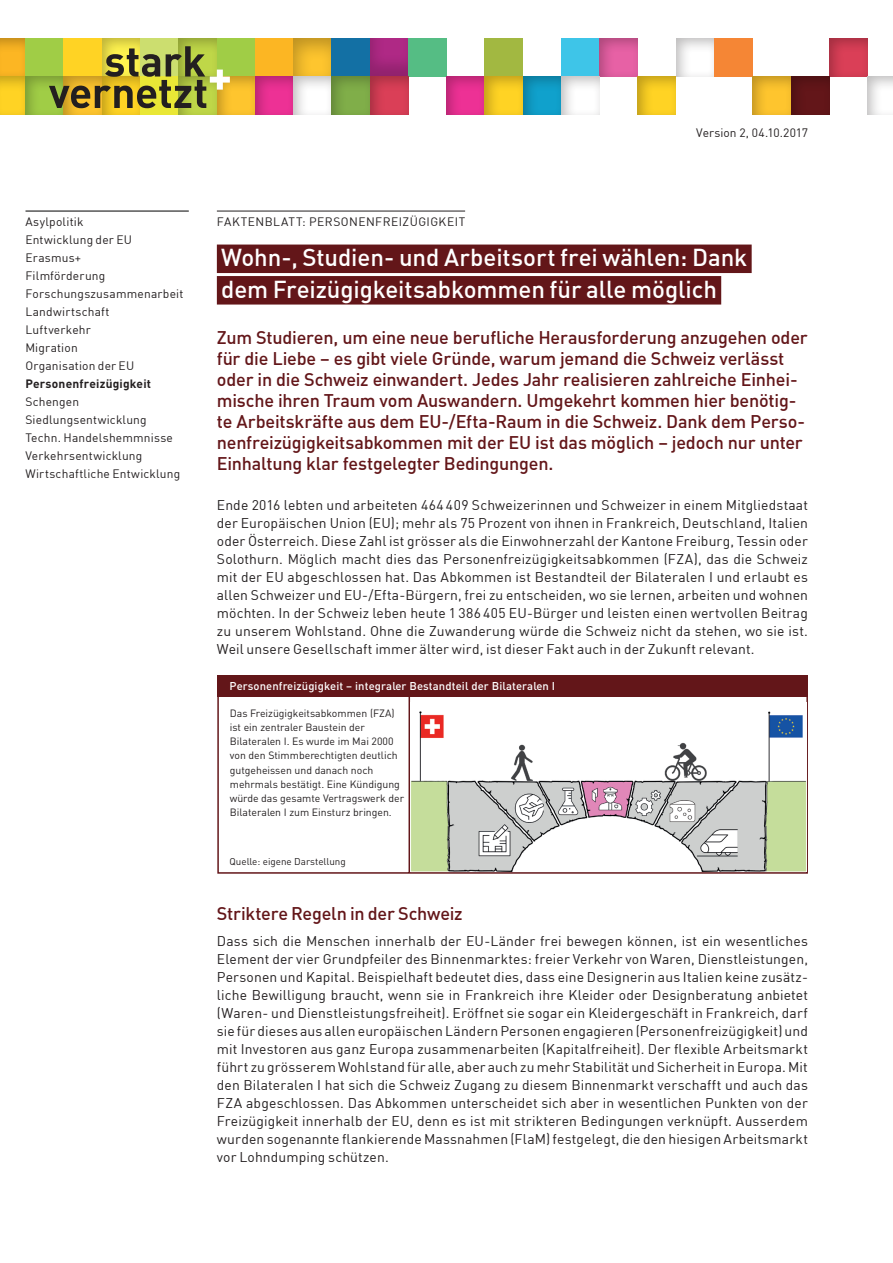
<style>
.page{position:relative;width:893px;height:1263px;background:#fff}
.page>*{position:absolute;margin:0;border:0;box-sizing:border-box;transform-origin:0 0}
.t1{font:500 24px/31.5px "DIN";letter-spacing:-.005em;color:#fff}
.t2{font:500 18px/21px "DIN";letter-spacing:-.01em;color:#631619}
.t3{font:13.8px/18px "DIN";letter-spacing:.01em;color:#231f20;text-align:justify}
.t4{font:12px/18px "DIN";letter-spacing:.015em;color:#231f20}
.t5{font:12px "DIN";letter-spacing:.04em;color:#231f20}
.t6{font:700 12px "DIN";letter-spacing:.015em;color:#231f20}
.t7{font:500 11.25px "DIN";letter-spacing:.01em;color:#fff}
.t8{font:10.5px/14.2px "DIN";color:#231f20}
.t9{font:9.75px "DIN";color:#231f20}
</style>
<div class="page">
<div style="left:0;top:38px;width:27px;height:40px;background:#231f20;opacity:.3"></div>
<div style="left:26px;top:38px;width:38px;height:39px;background:#a0cd46"></div>
<div style="left:64px;top:38px;width:38px;height:39px;background:#ffd324"></div>
<div style="left:99px;top:38px;width:42px;height:40px;background:#231f20;opacity:.3"></div>
<div style="left:140px;top:38px;width:39px;height:39px;background:#ccde6f"></div>
<div style="left:176px;top:38px;width:42px;height:40px;background:#231f20;opacity:.3"></div>
<div style="left:217px;top:38px;width:38px;height:39px;background:#a0cd46"></div>
<div style="left:255px;top:38px;width:38px;height:39px;background:#fcb623"></div>
<div style="left:291px;top:38px;width:42px;height:40px;background:#231f20;opacity:.3"></div>
<div style="left:332px;top:38px;width:38px;height:39px;background:#1370a4"></div>
<div style="left:367px;top:38px;width:42px;height:40px;background:#231f20;opacity:.2"></div>
<div style="left:408px;top:38px;width:38px;height:39px;background:#55bd84"></div>
<div style="left:485px;top:38px;width:38px;height:39px;background:#a2b841"></div>
<div style="left:561px;top:38px;width:39px;height:39px;background:#3ec5e8"></div>
<div style="left:597px;top:38px;width:42px;height:40px;background:#231f20;opacity:.3"></div>
<div style="left:673px;top:38px;width:42px;height:40px;background:#231f20;opacity:.3"></div>
<div style="left:714px;top:38px;width:39px;height:39px;background:#f58635"></div>
<div style="left:826px;top:38px;width:42px;height:40px;background:#231f20;opacity:.3"></div>
<div style="left:0;top:75px;width:27px;height:42px;background:#231f20;opacity:.3"></div>
<div style="left:23px;top:75px;width:42px;height:42px;background:#231f20;opacity:.3"></div>
<div style="left:61px;top:75px;width:42px;height:42px;background:#231f20;opacity:.3"></div>
<div style="left:99px;top:75px;width:42px;height:42px;background:#231f20;opacity:.3"></div>
<div style="left:140px;top:77px;width:39px;height:38px;background:#e9e736"></div>
<div style="left:176px;top:75px;width:42px;height:42px;background:#231f20;opacity:.3"></div>
<div style="left:214px;top:75px;width:42px;height:42px;background:#231f20;opacity:.3"></div>
<div style="left:252px;top:75px;width:42px;height:42px;background:#231f20;opacity:.3"></div>
<div style="left:291px;top:75px;width:42px;height:42px;background:#231f20;opacity:.3"></div>
<div style="left:329px;top:75px;width:42px;height:42px;background:#231f20;opacity:.3"></div>
<div style="left:367px;top:75px;width:42px;height:42px;background:#231f20;opacity:.3"></div>
<div style="left:444px;top:75px;width:42px;height:42px;background:#231f20;opacity:.3"></div>
<div style="left:482px;top:75px;width:42px;height:42px;background:#231f20;opacity:.3"></div>
<div style="left:520px;top:75px;width:42px;height:42px;background:#231f20;opacity:.3"></div>
<div style="left:559px;top:75px;width:42px;height:42px;background:#231f20;opacity:.3"></div>
<div style="left:635px;top:75px;width:42px;height:42px;background:#231f20;opacity:.3"></div>
<div style="left:750px;top:75px;width:42px;height:42px;background:#231f20;opacity:.3"></div>
<div style="left:788px;top:75px;width:42px;height:42px;background:#231f20;opacity:.3"></div>
<div style="left:865px;top:75px;width:28px;height:42px;background:#231f20;opacity:.3"></div>
<svg style="left:49px;top:46px;width:183px;height:62px"></svg>
<hr style="left:217px;top:211px;width:248px;height:1px;background:#231f20">
<div style="left:217px;top:245px;width:535px;height:28px;background:#631619"></div>
<div style="left:217px;top:276px;width:504px;height:29px;background:#631619"></div>
<svg style="left:217px;top:697px;width:591px;height:177px"></svg>
<div style="left:217px;top:675px;width:591px;height:22px;background:#631619"></div>
<img style="left:411px;top:702px;width:395px;height:169px">
<hr style="left:26px;top:211px;width:163px;height:1px;background:#000">
<p class="t4" style="left:25px;top:213px;width:160px">Asylpolitik<br>Entwicklung der EU<br>Erasmus+<br>Filmförderung<br>Forschungszusammenarbeit<br>Landwirtschaft<br>Luftverkehr<br>Migration<br>Organisation der EU</p>
<p class="t6" style="left:25px;top:376px;width:127px">Personenfreizügigkeit</p>
<p class="t4" style="left:25px;top:393px;width:156px">Schengen<br>Siedlungsentwicklung<br>Techn. Handelshemmnisse<br>Verkehrsentwicklung<br>Wirtschaftliche Entwicklung</p>
<p class="t4" style="left:696px;top:124px;width:113px">Version 2, 04.10.2017</p>
<p class="t5" style="left:217px;top:214px;width:250px">FAKTENBLATT: PERSONENFREIZÜGIGKEIT</p>
<h1 class="t1" style="left:221px;top:241px;width:528px">Wohn-, Studien- und Arbeitsort frei wählen: Dank dem Freizügigkeitsabkommen für alle möglich</h1>
<p class="t2" style="left:217px;top:327px;width:592px">Zum Studieren, um eine neue berufliche Herausforderung anzugehen oder für die Liebe – es gibt viele Gründe, warum jemand die Schweiz verlässt oder in die Schweiz einwandert. Jedes Jahr realisieren zahlreiche Einhei&shy;mische ihren Traum vom Auswandern. Umgekehrt kommen hier benötig&shy;te Arbeitskräfte aus dem EU-/Efta-Raum in die Schweiz. Dank dem Perso&shy;nenfreizügigkeitsabkommen mit der EU ist das möglich – jedoch nur unter Einhaltung klar festgelegter Bedingungen.</p>
<p class="t3" style="left:217px;top:495px;width:593px">Ende 2016 lebten und arbeiteten 464 409 Schweizerinnen und Schweizer in einem Mitgliedstaat der Europäischen Union (EU); mehr als 75 Prozent von ihnen in Frankreich, Deutschland, Italien oder Österreich. Diese Zahl ist grösser als die Einwohnerzahl der Kantone Freiburg, Tessin oder Solothurn. Möglich macht dies das Personenfreizügigkeitsabkommen (FZA), das die Schweiz mit der EU abgeschlossen hat. Das Abkommen ist Bestandteil der Bilateralen I und erlaubt es allen Schweizer und EU-/Efta-Bürgern, frei zu entscheiden, wo sie lernen, arbeiten und wohnen möchten. In der Schweiz leben heute 1 386 405 EU-Bürger und leisten einen wertvollen Beitrag zu unserem Wohlstand. Ohne die Zuwanderung würde die Schweiz nicht da stehen, wo sie ist.<br>Weil unsere Gesellschaft immer älter wird, ist dieser Fakt auch in der Zukunft relevant.</p>
<p class="t7" style="left:230px;top:679px;width:327px">Personenfreizügigkeit – integraler Bestandteil der Bilateralen I</p>
<p class="t8" style="left:230px;top:706px;width:176px">Das Freizügigkeitsabkommen (FZA) ist ein zentraler Baustein der Bilateralen I. Es wurde im Mai 2000 von den Stimmberechtigten deutlich gutgeheissen und danach noch mehrmals bestätigt. Eine Kündigung würde das gesamte Vertragswerk der Bilateralen I zum Einsturz bringen.</p>
<p class="t9" style="left:230px;top:855px;width:118px">Quelle: eigene Darstellung</p>
<h2 class="t2" style="left:217px;top:902px;width:247px">Striktere Regeln in der Schweiz</h2>
<p class="t3" style="left:217px;top:932px;width:593px">Dass sich die Menschen innerhalb der EU-Länder frei bewegen können, ist ein wesentliches Element der vier Grundpfeiler des Binnenmarktes: freier Verkehr von Waren, Dienstleistungen, Personen und Kapital. Beispielhaft bedeutet dies, dass eine Designerin aus Italien keine zusätz&shy;liche Bewilligung braucht, wenn sie in Frankreich ihre Kleider oder Designberatung anbietet (Waren- und Dienstleistungsfreiheit). Eröffnet sie sogar ein Kleidergeschäft in Frankreich, darf sie für dieses aus allen europäischen Ländern Personen engagieren (Personenfreizügigkeit) und mit Investoren aus ganz Europa zusammenarbeiten (Kapitalfreiheit). Der flexible Arbeitsmarkt führt zu grösserem Wohlstand für alle, aber auch zu mehr Stabilität und Sicherheit in Europa. Mit den Bilateralen I hat sich die Schweiz Zugang zu diesem Binnenmarkt verschafft und auch das FZA abgeschlossen. Das Abkommen unterscheidet sich aber in wesentlichen Punkten von der Freizügigkeit innerhalb der EU, denn es ist mit strikteren Bedingungen verknüpft. Ausserdem wurden sogenannte flankierende Massnahmen (FlaM) festgelegt, die den hiesigen Arbeitsmarkt vor Lohndumping schützen.</p>
</div>
